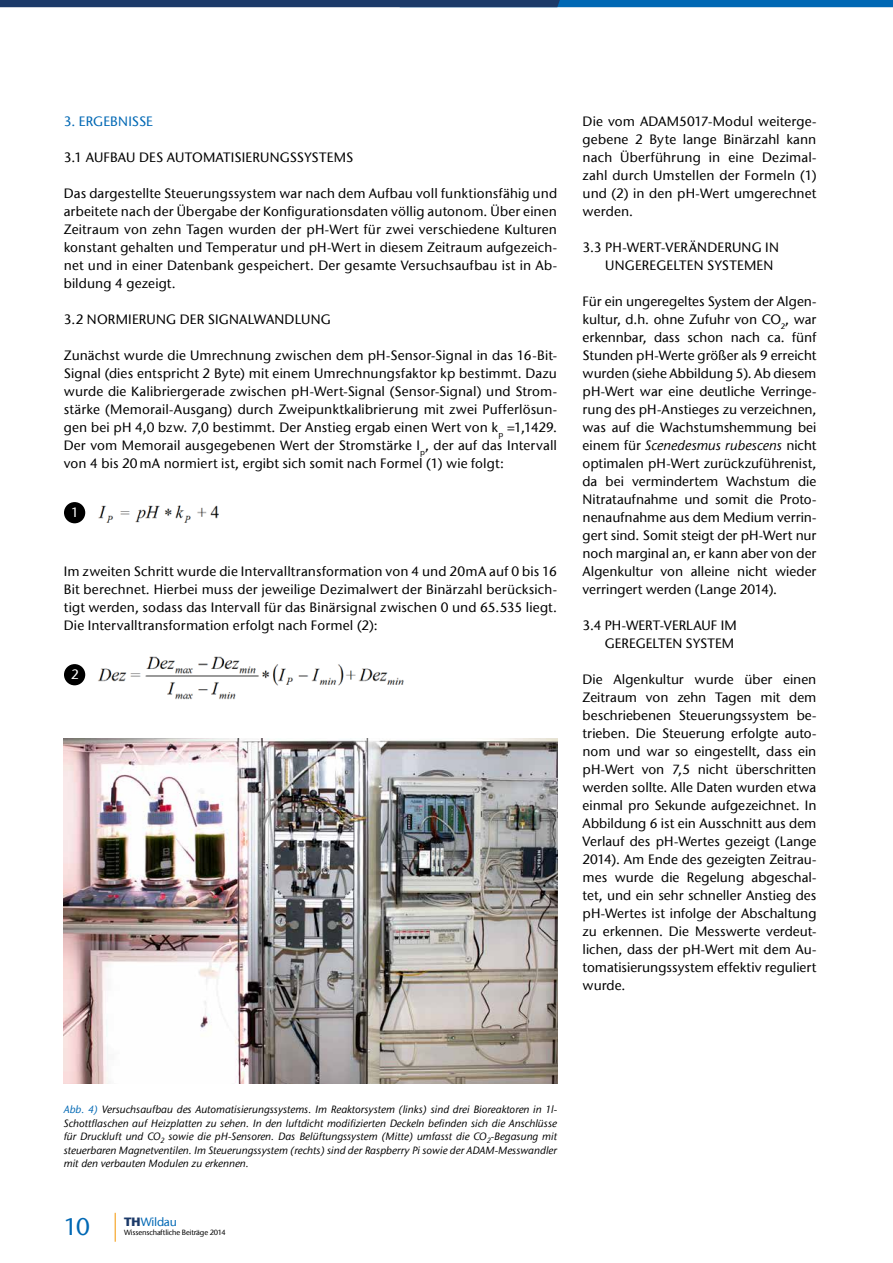
<style>
.page{position:relative;width:893px;height:1263px;background:#fff}
.page>*{position:absolute;margin:0;border:0;box-sizing:border-box;transform-origin:0 0}
.t1{font:500 24px "ITC Stone Sans Com";color:#0068b4}
.t2{font:500 13.5px/18px "ITC Stone Sans Com";letter-spacing:.01em;color:#000;text-align:justify}
.t3{font:500 13.5px "ITC Stone Sans Com";letter-spacing:.01em;color:#0068b4}
.t4{font:500 13.5px "ITC Stone Sans Com";color:#fff}
.t5{font:500 12px "ITC Stone Sans Com";letter-spacing:-.02em;color:#0068b4}
.t6{font:italic 500 10.5px/13.5px "ITC Stone Sans Com";color:#000;text-align:justify}
.t7{font:500 7.5px "ITC Stone Sans Com";letter-spacing:-.02em;color:#000}
.s1{font-style:italic}
.s2{color:#0068b4}
.s3{font-weight:700;color:#1c3a69}
</style>
<div class="page">
<svg style="left:0;top:0;width:893px;height:7px;background:#114b85"></svg>
<svg style="left:115px;top:1213px;width:1px;height:29px"></svg>
<img style="left:98px;top:505px;width:121px;height:18px">
<div style="left:64px;top:502px;width:21px;height:21px;background:#000;border-radius:50%"></div>
<img style="left:98px;top:656px;width:306px;height:44px">
<div style="left:64px;top:664px;width:21px;height:21px;background:#000;border-radius:50%"></div>
<img style="left:64px;top:738px;width:493px;height:345px">
<p class="t3" style="left:64px;top:113px;width:91px">3. ERGEBNISSE</p>
<p class="t2" style="left:64px;top:148px;width:291px">3.1 AUFBAU DES AUTOMATISIERUNGSSYSTEMS</p>
<p class="t2" style="left:64px;top:184px;width:495px">Das dargestellte Steuerungssystem war nach dem Aufbau voll funktionsfähig und arbeitete nach der Übergabe der Konfigurationsdaten völlig autonom. Über einen Zeitraum von zehn Tagen wurden der pH-Wert für zwei verschiedene Kulturen konstant gehalten und Temperatur und pH-Wert in diesem Zeitraum aufgezeich&shy;net und in einer Datenbank gespeichert. Der gesamte Versuchsaufbau ist in Ab&shy;bildung 4 gezeigt.</p>
<p class="t2" style="left:64px;top:310px;width:269px">3.2 NORMIERUNG DER SIGNALWANDLUNG</p>
<p class="t2" style="left:64px;top:346px;width:495px">Zunächst wurde die Umrechnung zwischen dem pH-Sensor-Signal in das 16-Bit-Signal (dies entspricht 2 Byte) mit einem Umrechnungsfaktor kp bestimmt. Dazu wurde die Kalibriergerade zwischen pH-Wert-Signal (Sensor-Signal) und Strom&shy;stärke (Memorail-Ausgang) durch Zweipunktkalibrierung mit zwei Pufferlösun&shy;gen bei pH 4,0 bzw. 7,0 bestimmt. Der Anstieg ergab einen Wert von k<sub>p</sub> =1,1429.<br>Der vom Memorail ausgegebenen Wert der Stromstärke I<sub>p</sub>, der auf das Intervall von 4 bis 20mA normiert ist, ergibt sich somit nach Formel (1) wie folgt:</p>
<p class="t4" style="left:71px;top:504px;width:9px">1</p>
<p class="t2" style="left:64px;top:562px;width:495px">Im zweiten Schritt wurde die Intervalltransformation von 4 und 20mA auf 0 bis 16<br>Bit berechnet. Hierbei muss der jeweilige Dezimalwert der Binärzahl berücksich&shy;tigt werden, sodass das Intervall für das Binärsignal zwischen 0 und 65.535 liegt.<br>Die Intervalltransformation erfolgt nach Formel (2):</p>
<p class="t4" style="left:71px;top:666px;width:9px">2</p>
<p class="t2" style="left:583px;top:112px;width:235px">Die vom ADAM5017-Modul weiterge&shy;gebene 2 Byte lange Binärzahl kann nach Überführung in eine Dezimal&shy;zahl durch Umstellen der Formeln (1) und (2) in den pH-Wert umgerechnet werden.</p>
<p class="t2" style="left:605px;top:238px;width:175px;text-indent:-23px">3.3 PH-WERT-VERÄNDERUNG IN<br>UNGEREGELTEN SYSTEMEN</p>
<p class="t2" style="left:583px;top:292px;width:235px">Für ein ungeregeltes System der Algen&shy;kultur, d.h. ohne Zufuhr von CO<sub>2</sub>, war erkennbar, dass schon nach ca. fünf Stunden pH-Werte größer als 9 erreicht wurden (siehe Abbildung 5). Ab diesem pH-Wert war eine deutliche Verringe&shy;rung des pH-Anstieges zu verzeichnen, was auf die Wachstumshemmung bei einem für <span class="s1">Scenedesmus rubescens</span> nicht optimalen pH-Wert zurückzuführenist, da bei vermindertem Wachstum die Nitrataufnahme und somit die Proto&shy;nenaufnahme aus dem Medium verrin&shy;gert sind. Somit steigt der pH-Wert nur noch marginal an, er kann aber von der Algenkultur von alleine nicht wieder verringert werden (Lange 2014).</p>
<p class="t2" style="left:583px;top:616px;width:156px;text-align:right">3.4 PH-WERT-VERLAUF IM<br>GEREGELTEN SYSTEM</p>
<p class="t2" style="left:583px;top:670px;width:235px">Die Algenkultur wurde über einen Zeitraum von zehn Tagen mit dem beschriebenen Steuerungssystem be&shy;trieben. Die Steuerung erfolgte auto&shy;nom und war so eingestellt, dass ein pH-Wert von 7,5 nicht überschritten werden sollte. Alle Daten wurden etwa einmal pro Sekunde aufgezeichnet. In Abbildung 6 ist ein Ausschnitt aus dem Verlauf des pH-Wertes gezeigt (Lange 2014). Am Ende des gezeigten Zeitrau&shy;mes wurde die Regelung abgeschal&shy;tet, und ein sehr schneller Anstieg des pH-Wertes ist infolge der Abschaltung zu erkennen. Die Messwerte verdeut&shy;lichen, dass der pH-Wert mit dem Au&shy;tomatisierungssystem effektiv reguliert wurde.</p>
<p class="t6" style="left:64px;top:1103px;width:495px"><span class="s2">Abb. 4)</span> Versuchsaufbau des Automatisierungssystems. Im Reaktorsystem (links) sind drei Bioreaktoren in 1l-Schottflaschen auf Heizplatten zu sehen. In den luftdicht modifizierten Deckeln befinden sich die Anschlüsse für Druckluft und CO<sub>2</sub> sowie die pH-Sensoren. Das Belüftungssystem (Mitte) umfasst die CO<sub>2</sub>-Begasung mit steuerbaren Magnetventilen. Im Steuerungssystem (rechts) sind der Raspberry Pi sowie der ADAM-Messwandler mit den verbauten Modulen zu erkennen.</p>
<h1 class="t1" style="left:64px;top:1212px;width:28px">10</h1>
<p class="t5" style="left:124px;top:1215px;width:54px"><span class="s3">TH</span>Wildau</p>
<p class="t7" style="left:124px;top:1228px;width:103px">Wissenschaftliche Beiträge 2014</p>
</div>
